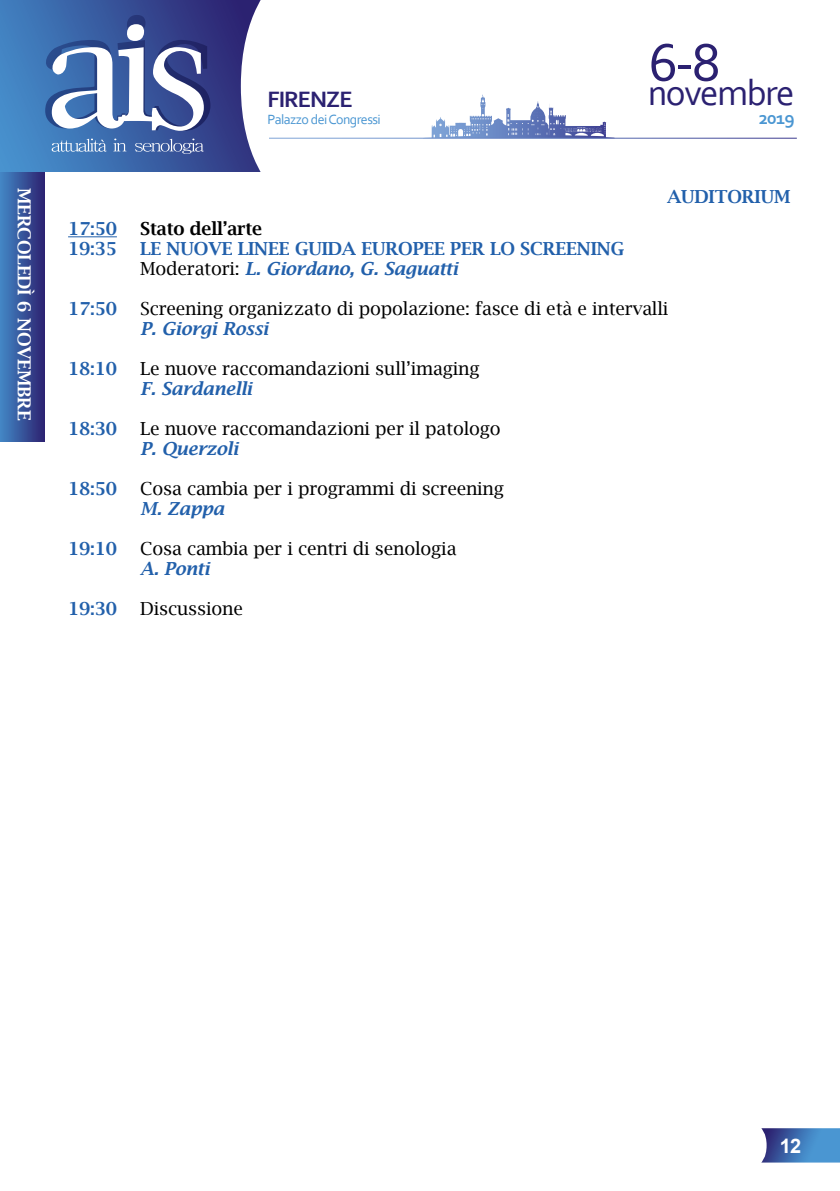
<style>
.page{position:relative;width:840px;height:1191px;background:#fff}
.page>*{position:absolute;margin:0;border:0;box-sizing:border-box;transform-origin:0 0}
.t1{font:55.8px "Corbel";color:#2b2171}
.t2{font:37.2px "Corbel";letter-spacing:-.04em;color:#2b2171}
.t3{font:700 23.2px "Corbel";letter-spacing:-.04em;color:#2b2171}
.t4{font:700 20px "Arial";color:#fff}
.t5{font:700 18.6px "Corbel";color:#4a96d2}
.t6{font:18px "Lucida Bright";letter-spacing:-.01em;color:#000}
.t7{font:600 18px/20px "Lucida Bright";letter-spacing:-.01em;color:#2260ab}
.t8{font:italic 600 18px "Lucida Bright";letter-spacing:-.01em;color:#2260ab}
.t9{font:600 18px "Lucida Bright";letter-spacing:-.01em;color:#fff}
.t10{font:600 18px "Lucida Bright";letter-spacing:-.01em;color:#000}
.t11{font:14px "Corbel";letter-spacing:-.04em;color:#4a96d2}
.s1{font-weight:400;color:#000}
.s2{font-style:italic}
</style>
<div class="page">
<svg style="left:0;top:0;width:273px;height:173px"></svg>
<svg style="left:43px;top:15px;width:167px;height:116px"></svg>
<svg style="left:113px;top:139px;width:13px;height:12px"></svg>
<svg style="left:52px;top:139px;width:55px;height:13px"></svg>
<svg style="left:135px;top:139px;width:69px;height:15px"></svg>
<svg style="left:761px;top:1128px;width:78px;height:34px;background:#4a7bb8"></svg>
<div style="left:0;top:173px;width:44px;height:269px;background:linear-gradient(to right,#4288c6,#2d2674)"></div>
<svg style="left:446px;top:97px;width:36px;height:38px"></svg>
<hr style="left:269px;top:138px;width:527px;height:1px;background:#fff">
<hr style="left:68px;top:236px;width:49px;height:1px;background:#2260ab">
<p class="t9" style="left:35px;top:188px;width:235px;rotate:90deg">MERCOLEDÌ 6 NOVEMBRE</p>
<p class="t3" style="left:267px;top:85px;width:87px">FIRENZE</p>
<p class="t11" style="left:267px;top:110px;width:115px">Palazzo dei Congressi</p>
<h1 class="t1" style="left:648px;top:28px;width:73px">6-8</h1>
<h2 class="t2" style="left:647px;top:70px;width:148px">novembre</h2>
<p class="t5" style="left:758px;top:106px;width:37px">2019</p>
<p class="t7" style="left:666px;top:187px;width:125px">AUDITORIUM</p>
<p class="t7" style="left:68px;top:218px;width:50px">17:50</p>
<p class="t10" style="left:140px;top:218px;width:123px">Stato dell’arte</p>
<p class="t7" style="left:68px;top:238px;width:50px">19:35</p>
<p class="t7" style="left:140px;top:238px;width:485px">LE NUOVE LINEE GUIDA EUROPEE PER LO SCREENING<br><span class="s1">Moderatori:</span> <span class="s2">L. Giordano, G. Saguatti</span></p>
<p class="t7" style="left:68px;top:298px;width:50px">17:50</p>
<p class="t6" style="left:140px;top:298px;width:529px">Screening organizzato di popolazione: fasce di età e intervalli</p>
<p class="t8" style="left:140px;top:318px;width:129px">P. Giorgi Rossi</p>
<p class="t7" style="left:68px;top:358px;width:50px">18:10</p>
<p class="t6" style="left:140px;top:358px;width:341px">Le nuove raccomandazioni sull’imaging</p>
<p class="t8" style="left:140px;top:378px;width:113px">F. Sardanelli</p>
<p class="t7" style="left:68px;top:418px;width:50px">18:30</p>
<p class="t6" style="left:140px;top:418px;width:362px">Le nuove raccomandazioni per il patologo</p>
<p class="t8" style="left:140px;top:438px;width:99px">P. Querzoli</p>
<p class="t7" style="left:68px;top:478px;width:50px">18:50</p>
<p class="t6" style="left:140px;top:478px;width:365px">Cosa cambia per i programmi di screening</p>
<p class="t8" style="left:140px;top:498px;width:85px">M. Zappa</p>
<p class="t7" style="left:68px;top:538px;width:50px">19:10</p>
<p class="t6" style="left:140px;top:538px;width:317px">Cosa cambia per i centri di senologia</p>
<p class="t8" style="left:140px;top:558px;width:71px">A. Ponti</p>
<p class="t7" style="left:68px;top:598px;width:50px">19:30</p>
<p class="t6" style="left:140px;top:598px;width:104px">Discussione</p>
<p class="t4" style="left:779px;top:1132px;width:23px">12</p>
</div>
